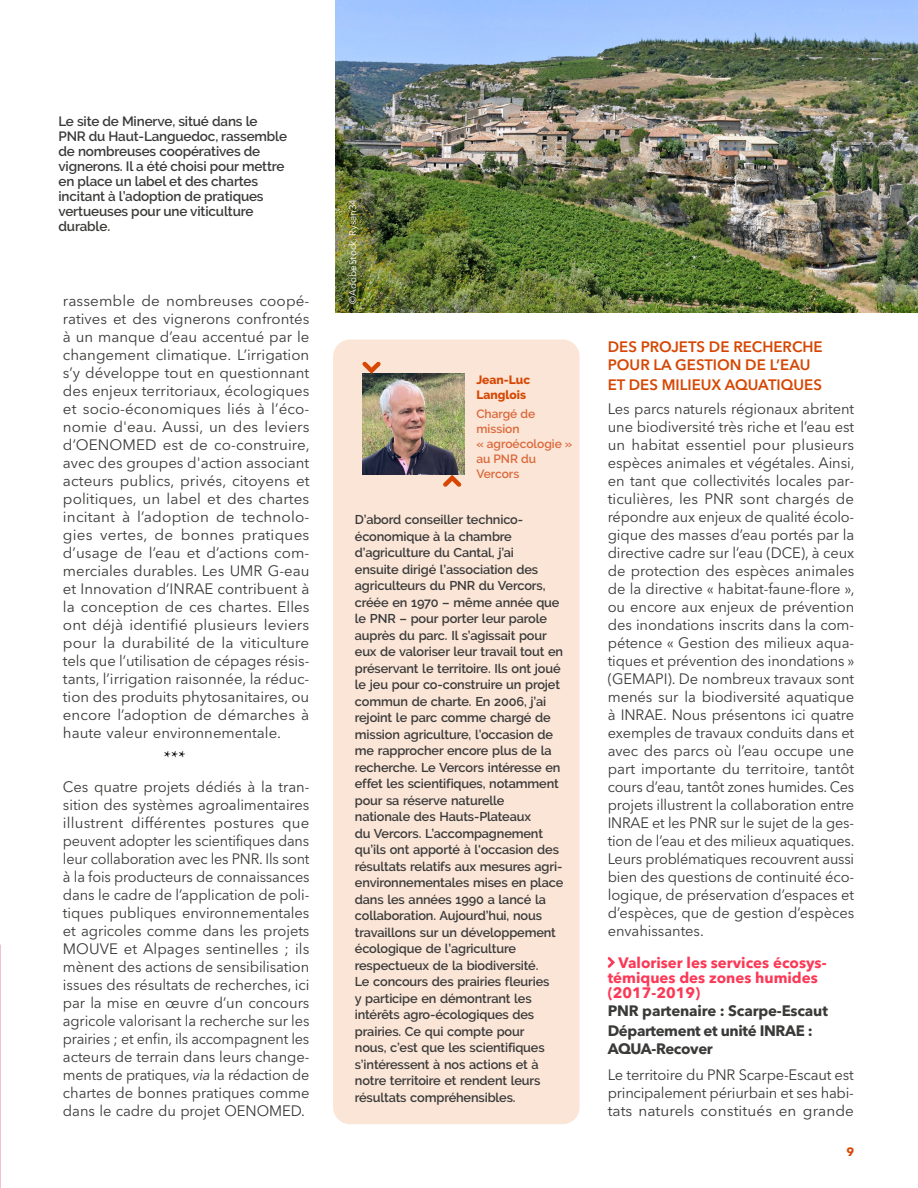
<style>
.page{position:relative;width:918px;height:1188px;background:#fff}
.page>*{position:absolute;margin:0;border:0;box-sizing:border-box;transform-origin:0 0}
.t1{font:18px "Minion Pro";color:#000}
.t2{font:15px/18px "Avenir Next LT Pro";letter-spacing:-.005em;color:#3a3a39;text-align:justify}
.t3{font:600 15px/18px "Avenir Next LT Pro";color:#d64703}
.t4{font:700 15px/20.1px "Avenir Next LT Pro";letter-spacing:-.025em;color:#3a3a39}
.t5{font:700 15px/15px "Avenir Next LT Pro";color:#fb3957}
.t6{font:600 13.5px/15px "Raleway";letter-spacing:-.01em;color:#3a3a39}
.t7{font:600 12.75px/16.5px "Raleway";letter-spacing:-.01em;color:#3a3a39}
.t8{font:600 12px/15px "Raleway";color:#db6738}
.t9{font:800 12px/15px "Raleway";color:#d64703}
.t10{font:700 12px "Avenir Next LT Pro";color:#d64703}
.t11{font:9.75px "Avenir Next LT Pro";color:#fff}
.s1{font-style:italic}
</style>
<div class="page">
<div style="left:333px;top:340px;width:247px;height:784px;background:#fae5d7;border-radius:17px"></div>
<img style="left:363px;top:374px;width:102px;height:100px">
<svg style="left:443px;top:475px;width:18px;height:12px"></svg>
<svg style="left:363px;top:362px;width:18px;height:12px"></svg>
<svg style="left:608px;top:957px;width:7px;height:11px"></svg>
<img style="left:0;top:944px;width:1px;height:244px">
<img style="left:336px;top:0;width:582px;height:313px">
<p class="t6" style="left:58px;top:114px;width:230px">Le site de Minerve, situé dans le<br>PNR du Haut-Languedoc, rassemble de nombreuses coopératives de vignerons. Il a été choisi pour mettre en place un label et des chartes incitant à l’adoption de pratiques vertueuses pour une viticulture durable.</p>
<p class="t2" style="left:63px;top:292px;width:248px">rassemble de nombreuses coopé&shy;ratives et des vignerons confrontés à un manque d’eau accentué par le changement climatique. L’irrigation s’y développe tout en questionnant des enjeux territoriaux, écologiques et socio-économiques liés à l’éco&shy;nomie d'eau. Aussi, un des leviers d’OENOMED est de co-construire, avec des groupes d'action associant acteurs publics, privés, citoyens et politiques, un label et des chartes incitant à l’adoption de technolo&shy;gies vertes, de bonnes pratiques d’usage de l’eau et d’actions com&shy;merciales durables. Les UMR G-eau et Innovation d’INRAE contribuent à la conception de ces chartes. Elles ont déjà identifié plusieurs leviers pour la durabilité de la viticulture tels que l’utilisation de cépages résis&shy;tants, l’irrigation raisonnée, la réduc&shy;tion des produits phytosanitaires, ou encore l’adoption de démarches à haute valeur environnementale.</p>
<p class="t1" style="left:164px;top:746px;width:23px">***</p>
<p class="t2" style="left:63px;top:778px;width:248px">Ces quatre projets dédiés à la tran&shy;sition des systèmes agroalimentaires illustrent différentes postures que peuvent adopter les scientifiques dans leur collaboration avec les PNR. Ils sont à la fois producteurs de connaissances dans le cadre de l’application de poli&shy;tiques publiques environnementales et agricoles comme dans les projets MOUVE et Alpages sentinelles ; ils mènent des actions de sensibilisation issues des résultats de recherches, ici par la mise en œuvre d’un concours agricole valorisant la recherche sur les prairies ; et enfin, ils accompagnent les acteurs de terrain dans leurs change&shy;ments de pratiques, <span class="s1">via</span> la rédaction de chartes de bonnes pratiques comme dans le cadre du projet OENOMED.</p>
<p class="t11" style="left:347px;top:304px;width:106px;rotate:-90deg">©AdobeStock, Rysan34</p>
<p class="t9" style="left:476px;top:373px;width:55px">Jean-Luc<br>Langlois</p>
<p class="t8" style="left:476px;top:407px;width:97px">Chargé de mission<br>« agroécologie » au PNR du<br>Vercors</p>
<p class="t7" style="left:355px;top:512px;width:210px">D’abord conseiller technico&shy;économique à la chambre d’agriculture du Cantal, j’ai<br>ensuite dirigé l’association des agriculteurs du PNR du Vercors, créée en 1970 – même année que le PNR – pour porter leur parole auprès du parc. Il s’agissait pour eux de valoriser leur travail tout en préservant le territoire. Ils ont joué le jeu pour co-construire un projet commun de charte. En 2006, j’ai rejoint le parc comme chargé de mission agriculture, l’occasion de me rapprocher encore plus de la recherche. Le Vercors intéresse en effet les scientifiques, notamment pour sa réserve naturelle<br>nationale des Hauts-Plateaux<br>du Vercors. L’accompagnement qu’ils ont apporté à l'occasion des résultats relatifs aux mesures agri&shy;environnementales mises en place dans les années 1990 a lancé la collaboration. Aujourd’hui, nous travaillons sur un développement écologique de l’agriculture respectueux de la biodiversité.<br>Le concours des prairies fleuries<br>y participe en démontrant les intérêts agro-écologiques des prairies. Ce qui compte pour<br>nous, c’est que les scientifiques s’intéressent à nos actions et à notre territoire et rendent leurs résultats compréhensibles.</p>
<p class="t3" style="left:608px;top:338px;width:216px">DES PROJETS DE RECHERCHE<br>POUR LA GESTION DE L’EAU</p>
<p class="t3" style="left:608px;top:376px;width:216px">ET DES MILIEUX AQUATIQUES</p>
<p class="t2" style="left:608px;top:400px;width:248px">Les parcs naturels régionaux abritent une biodiversité très riche et l’eau est un habitat essentiel pour plusieurs espèces animales et végétales. Ainsi, en tant que collectivités locales par&shy;ticulières, les PNR sont chargés de répondre aux enjeux de qualité écolo&shy;gique des masses d’eau portés par la directive cadre sur l’eau (DCE), à ceux de protection des espèces animales de la directive « habitat-faune-flore », ou encore aux enjeux de prévention des inondations inscrits dans la com&shy;pétence « Gestion des milieux aqua&shy;tiques et prévention des inondations » (GEMAPI). De nombreux travaux sont menés sur la biodiversité aquatique à INRAE. Nous présentons ici quatre exemples de travaux conduits dans et avec des parcs où l’eau occupe une part importante du territoire, tantôt cours d’eau, tantôt zones humides. Ces projets illustrent la collaboration entre INRAE et les PNR sur le sujet de la ges&shy;tion de l’eau et des milieux aquatiques.<br>Leurs problématiques recouvrent aussi bien des questions de continuité éco&shy;logique, de préservation d’espaces et d’espèces, que de gestion d’espèces envahissantes.</p>
<p class="t5" style="left:608px;top:955px;width:220px;text-indent:11px">Valoriser les services écosys&shy;témiques des zones humides (2017-2019)</p>
<p class="t4" style="left:608px;top:1000px;width:222px">PNR partenaire : Scarpe-Escaut<br>Département et unité INRAE :</p>
<p class="t4" style="left:608px;top:1038px;width:107px">AQUA-Recover</p>
<p class="t2" style="left:608px;top:1066px;width:248px">Le territoire du PNR Scarpe-Escaut est principalement périurbain et ses habi&shy;tats naturels constitués en grande</p>
<p class="t10" style="left:846px;top:1144px;width:9px">9</p>
</div>
